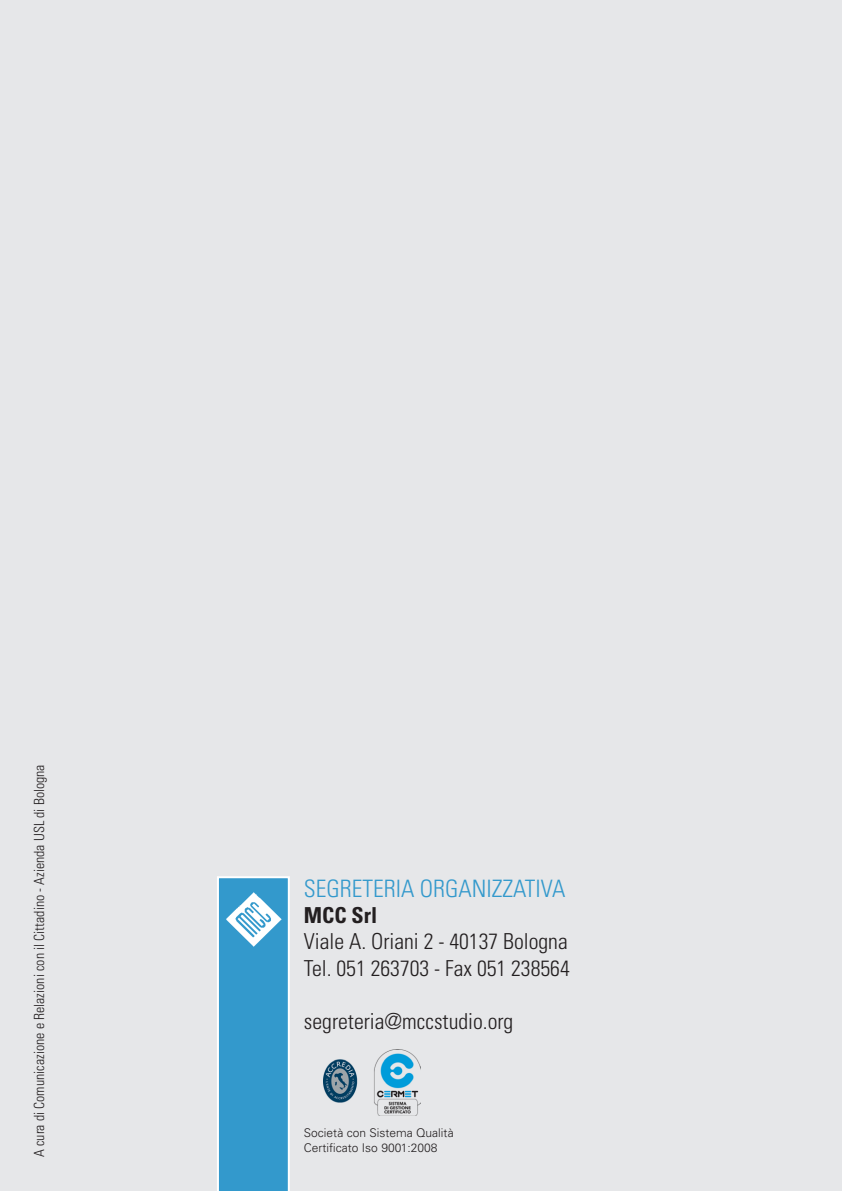
<style>
.page{position:relative;width:842px;height:1191px;background:#e6e7e9}
.page>*{position:absolute;margin:0;border:0;box-sizing:border-box;transform-origin:0 0}
.t1{font:300 condensed 24px "Univers LT Std";color:#39c}
.t2{font:300 condensed 22px "Univers LT Std";color:#231f20}
.t3{font:700 condensed 22px "Univers LT Std";color:#231f20}
.t4{font:300 condensed 14px "Univers LT Std";color:#231f20}
.t5{font:300 12px "Univers LT Std";color:#231f20}
</style>
<div class="page">
<svg style="left:217px;top:876px;width:73px;height:315px;background:#41a0cf"></svg>
<img style="left:225px;top:890px;width:57px;height:58px">
<img style="left:324px;top:1050px;width:96px;height:65px">
<p class="t4" style="left:31px;top:1157px;width:394px;rotate:-90deg">A cura di Comunicazione e Relazioni con il Cittadino - Azienda USL di Bologna</p>
<p class="t1" style="left:304px;top:873px;width:263px">SEGRETERIA ORGANIZZATIVA</p>
<p class="t3" style="left:304px;top:901px;width:75px">MCC Srl</p>
<p class="t2" style="left:304px;top:928px;width:265px">Viale A. Oriani 2 - 40137 Bologna</p>
<p class="t2" style="left:304px;top:954px;width:267px">Tel. 051 263703 - Fax 051 238564</p>
<p class="t2" style="left:304px;top:1007px;width:211px">segreteria@mccstudio.org</p>
<p class="t5" style="left:304px;top:1125px;width:151px">Società con Sistema Qualità</p>
<p class="t5" style="left:304px;top:1140px;width:135px">Certificato Iso 9001:2008</p>
</div>
